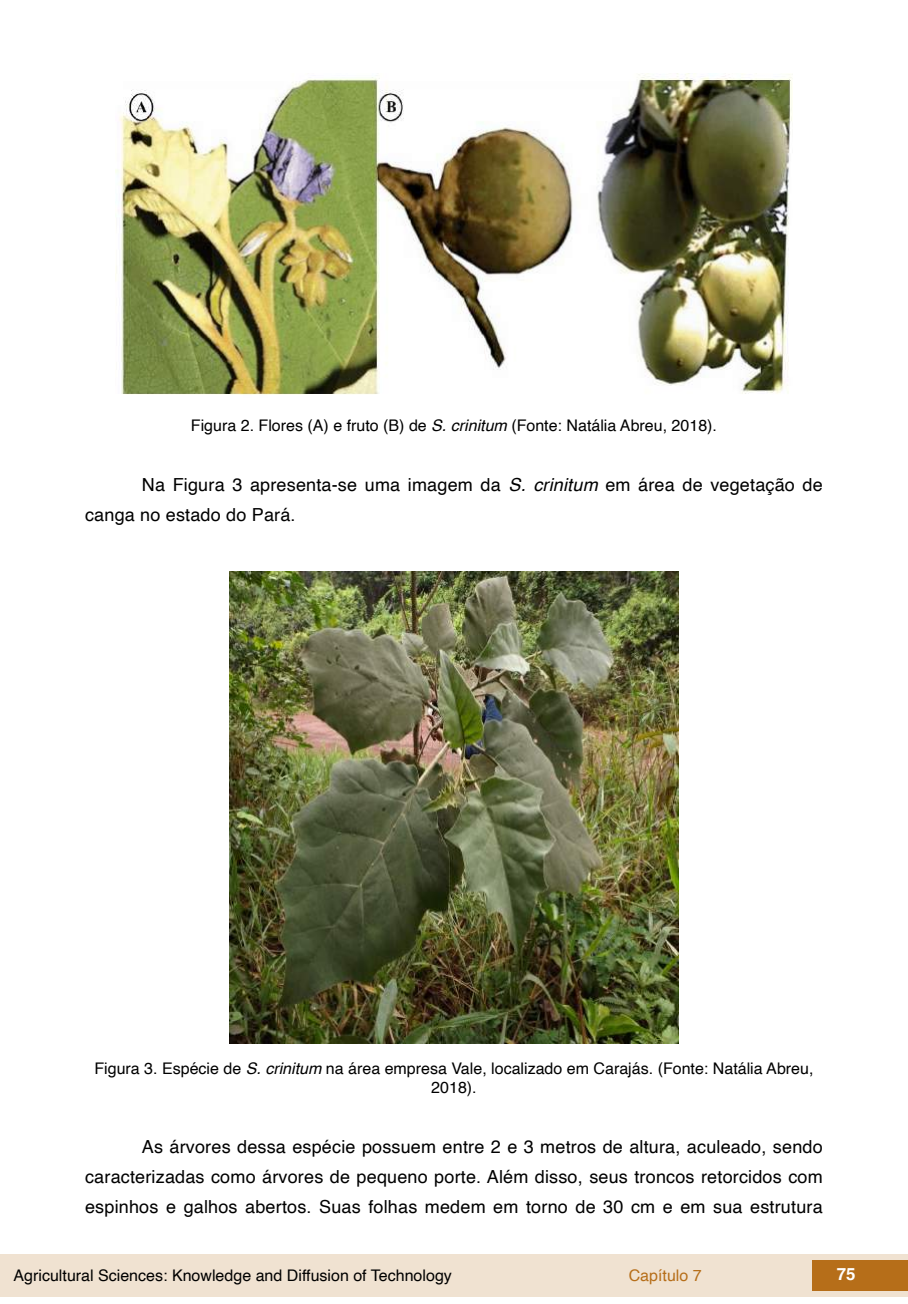
<style>
.page{position:relative;width:908px;height:1304px;background:#fff}
.page>*{position:absolute;margin:0;border:0;box-sizing:border-box;transform-origin:0 0}
.t1{font:18px/30px "Helvetica";letter-spacing:.01em;color:#000}
.t2{font:700 16.8px "Helvetica";color:#fff}
.t3{font:16px/19.2px "Helvetica";color:#000;text-align:center}
.t4{font:16px "Helvetica";color:#b66e19}
.s1{font-style:italic}
</style>
<div class="page">
<div style="left:0;top:1254px;width:906px;height:43px;background:#f0e2d1"></div>
<div style="left:812px;top:1261px;width:95px;height:30px;background:#b66e19"></div>
<img style="left:116px;top:74px;width:675px;height:321px">
<img style="left:229px;top:571px;width:449px;height:472px">
<p class="t3" style="left:191px;top:416px;width:527px">Figura 2. Flores (A) e fruto (B) de <span class="s1">S. crinitum</span> (Fonte: Natália Abreu, 2018).</p>
<p class="t1" style="left:85px;top:470px;width:738px;text-indent:57px">Na Figura 3 apresenta-se uma imagem da <span class="s1">S. crinitum</span> em área de vegetação de canga no estado do Pará.</p>
<p class="t3" style="left:94px;top:1059px;width:720px">Figura 3. Espécie de <span class="s1">S. crinitum</span> na área empresa Vale, localizado em Carajás. (Fonte: Natália Abreu,<br>2018).</p>
<p class="t1" style="left:85px;top:1132px;width:738px;text-align:justify;text-indent:57px">As árvores dessa espécie possuem entre 2 e 3 metros de altura, aculeado, sendo caracterizadas como árvores de pequeno porte. Além disso, seus troncos retorcidos com espinhos e galhos abertos. Suas folhas medem em torno de 30 cm e em sua estrutura</p>
<p class="t3" style="left:14px;top:1266px;width:439px">Agricultural Sciences: Knowledge and Diffusion of Technology</p>
<p class="t4" style="left:628px;top:1263px;width:74px">Capítulo 7</p>
<p class="t2" style="left:836px;top:1264px;width:20px">75</p>
</div>
